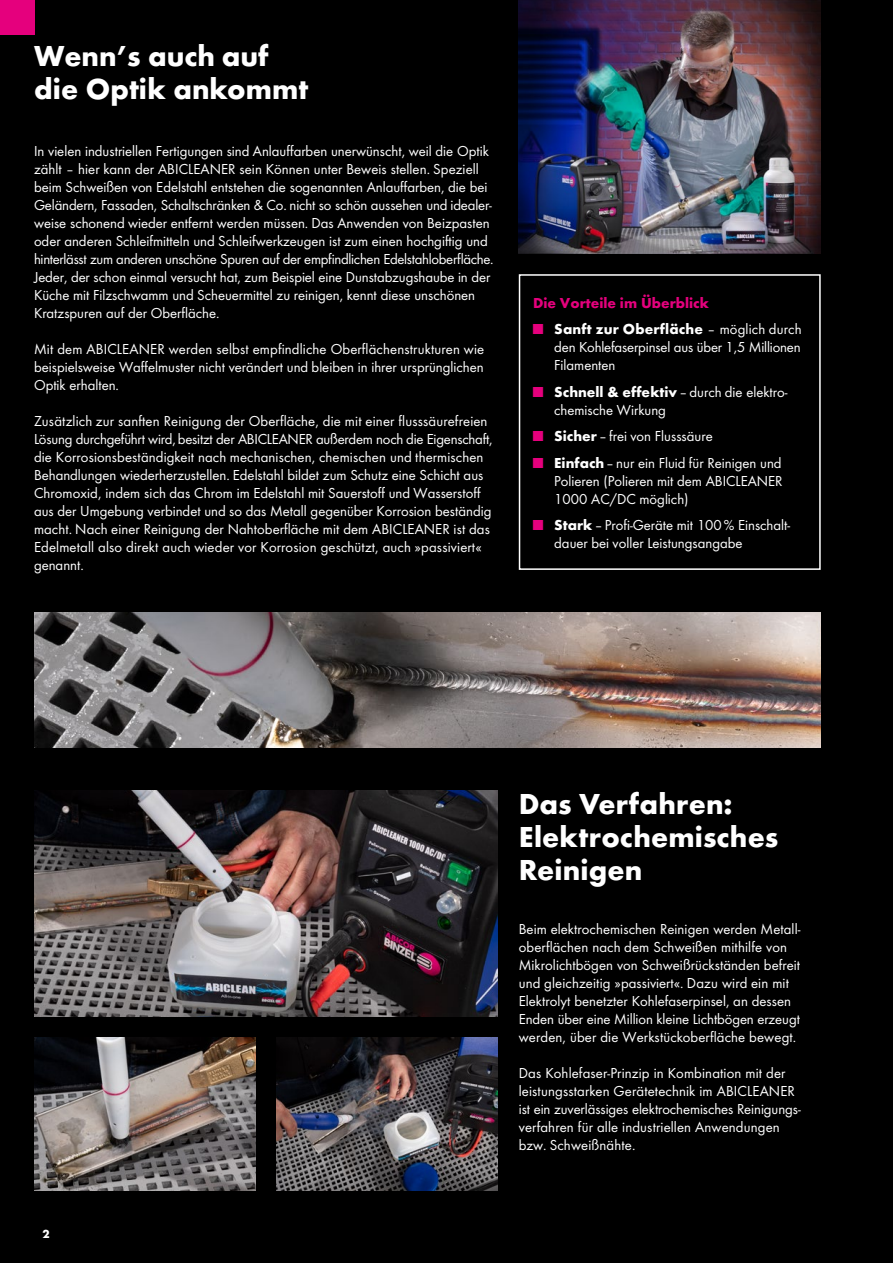
<style>
.page{position:relative;width:893px;height:1263px;background:#000}
.page>*{position:absolute;margin:0;border:0;box-sizing:border-box;transform-origin:0 0}
.t1{font:700 30px/33px "Futura TOT";letter-spacing:.005em;color:#fff}
.t2{font:15px/18px "Futura TOT Boo";color:#fff}
.t3{font:700 15px "Futura TOT";letter-spacing:.01em;color:#fff}
.t4{font:700 15px "Futura TOT";color:#e5007d}
.t5{font:700 12px "Futura TOT";color:#fff}
.s1{font-family:"Futura TOT Boo";font-weight:400;color:#e5007d}
.s2{font-family:"Futura TOT Boo";font-weight:400}
.s3{color:#e5007d}
.s4{font-family:"Futura TOT";font-weight:700}
</style>
<div class="page">
<div style="left:0;top:0;width:34px;height:34px;background:#e5007d"></div>
<img style="left:34px;top:612px;width:787px;height:135px">
<img style="left:34px;top:1037px;width:221px;height:154px">
<img style="left:34px;top:790px;width:463px;height:226px">
<img style="left:276px;top:1037px;width:221px;height:154px">
<img style="left:519px;top:0;width:302px;height:253px">
<div style="left:519px;top:274px;width:302px;height:296px;border:2px solid #fff"></div>
<h1 class="t1" style="left:34px;top:39px;width:276px">Wenn’s auch auf die Optik ankommt</h1>
<p class="t2" style="left:34px;top:142px;width:461px">In vielen industriellen Fertigungen sind Anlauffarben unerwünscht, weil die Optik zählt – hier kann der ABICLEANER sein Können unter Beweis stellen. Speziell beim Schweißen von Edelstahl entstehen die sogenannten Anlauffarben, die bei Geländern, Fassaden, Schaltschränken &amp; Co. nicht so schön aussehen und idealer&shy;weise schonend wieder entfernt werden müssen. Das Anwenden von Beizpasten oder anderen Schleifmitteln und Schleifwerkzeugen ist zum einen hochgiftig und hinterlässt zum anderen unschöne Spuren auf der empfindlichen Edelstahloberfläche.<br>Jeder, der schon einmal versucht hat, zum Beispiel eine Dunstabzugshaube in der Küche mit Filzschwamm und Scheuermittel zu reinigen, kennt diese unschönen Kratzspuren auf der Oberfläche.</p>
<p class="t2" style="left:34px;top:340px;width:452px;text-align:justify">Mit dem ABICLEANER werden selbst empfindliche Oberflächenstrukturen wie beispielsweise Waffelmuster nicht verändert und bleiben in ihrer ursprünglichen Optik erhalten.</p>
<p class="t2" style="left:34px;top:412px;width:460px">Zusätzlich zur sanften Reinigung der Oberfläche, die mit einer flusssäurefreien Lösung durchgeführt wird, besitzt der ABICLEANER außerdem noch die Eigenschaft, die Korrosionsbeständigkeit nach mechanischen, chemischen und thermischen Behandlungen wiederherzustellen. Edelstahl bildet zum Schutz eine Schicht aus Chromoxid, indem sich das Chrom im Edelstahl mit Sauerstoff und Wasserstoff aus der Umgebung verbindet und so das Metall gegenüber Korrosion beständig macht. Nach einer Reinigung der Nahtoberfläche mit dem ABICLEANER ist das Edelmetall also direkt auch wieder vor Korrosion geschützt, auch »passiviert« genannt.</p>
<p class="t4" style="left:533px;top:293px;width:177px">Die Vorteile im Überblick</p>
<p class="t3" style="left:533px;top:320px;width:270px"><span class="s1">■</span> Sanft zur Oberfläche <span class="s2">– möglich durch</span></p>
<p class="t2" style="left:554px;top:338px;width:248px">den Kohlefaserpinsel aus über 1,5 Millionen<br>Filamenten</p>
<p class="t2" style="left:554px;top:383px;width:235px;text-indent:-21px"><span class="s3">■</span> <span class="s4">Schnell &amp; effektiv</span>–durch die elektro&shy;chemische Wirkung</p>
<p class="t2" style="left:533px;top:427px;width:181px"><span class="s3">■</span> <span class="s4">Sicher</span>–frei von Flusssäure</p>
<p class="t2" style="left:554px;top:454px;width:230px;text-align:justify;text-indent:-21px"><span class="s3">■</span> <span class="s4">Einfach</span>–nur ein Fluid für Reinigen und Polieren (Polieren mit dem ABICLEANER 1000 AC/DC möglich)</p>
<p class="t2" style="left:554px;top:516px;width:237px;text-indent:-21px"><span class="s3">■</span> <span class="s4">Stark</span>–Profi-Geräte mit 100% Einschalt&shy;dauer bei voller Leistungsangabe</p>
<p class="t5" style="left:43px;top:1227px;width:9px">2</p>
<h1 class="t1" style="left:519px;top:787px;width:261px">Das Verfahren:<br>Elektrochemisches<br>Reinigen</h1>
<p class="t2" style="left:519px;top:919px;width:283px">Beim elektrochemischen Reinigen werden Metall&shy;oberflächen nach dem Schweißen mithilfe von Mikrolichtbögen von Schweißrückständen befreit und gleichzeitig »passiviert«. Dazu wird ein mit Elektrolyt benetzter Kohlefaserpinsel, an dessen Enden über eine Million kleine Lichtbögen erzeugt werden, über die Werkstückoberfläche bewegt.</p>
<p class="t2" style="left:519px;top:1063px;width:283px">Das Kohlefaser-Prinzip in Kombination mit der leistungsstarken Gerätetechnik im ABICLEANER ist ein zuverlässiges elektrochemisches Reinigungs&shy;verfahren für alle industriellen Anwendungen bzw. Schweißnähte.</p>
</div>
